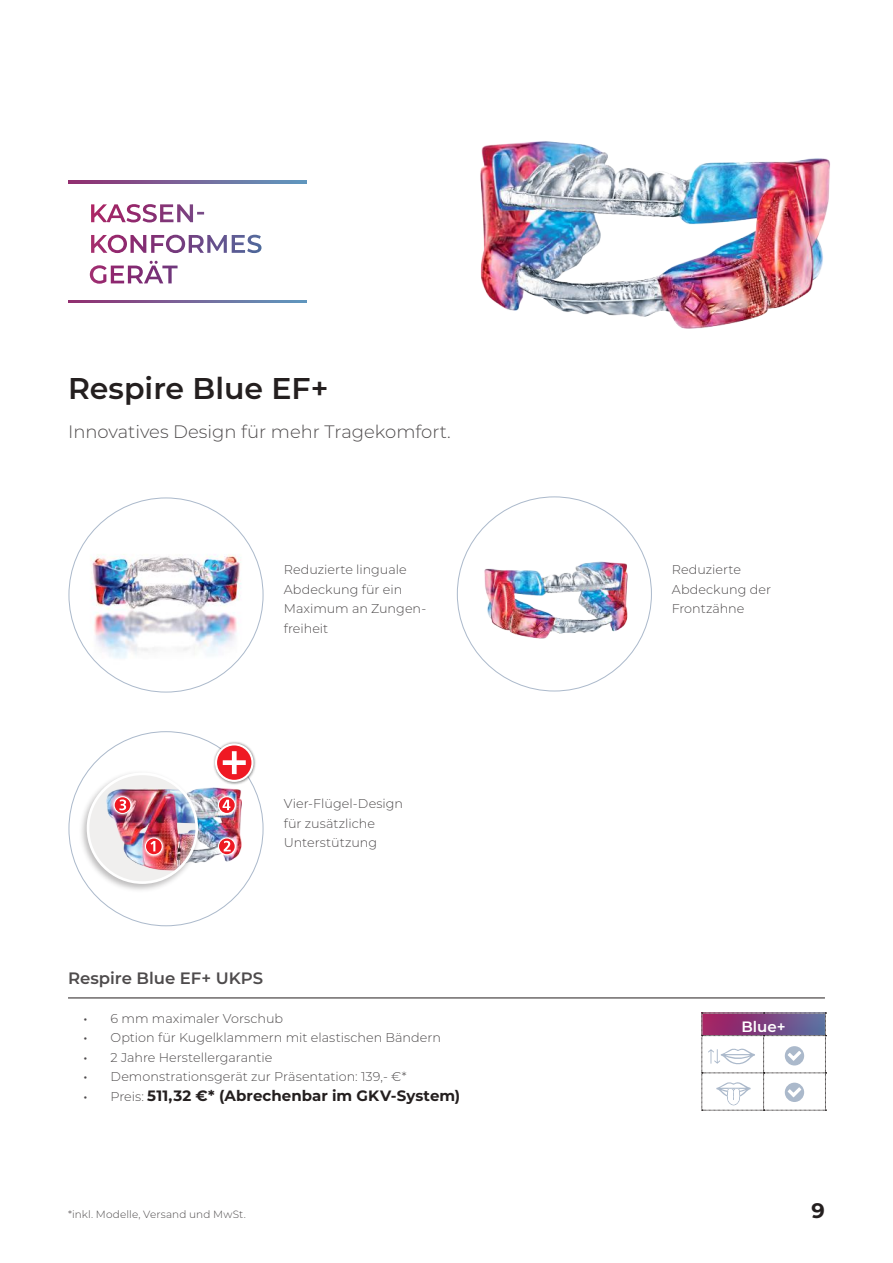
<style>
.page{position:relative;width:893px;height:1263px;background:#fff}
.page>*{position:absolute;margin:0;border:0;box-sizing:border-box;transform-origin:0 0}
.t1{font:600 30px "Montserrat";color:#241f1f}
.t2{font:700 21px "Montserrat";color:#241f1f}
.t3{font:300 18px "Montserrat";color:#4e4b4c}
.t4{font:600 16.5px "Montserrat";color:#4e4b4c}
.t5{font:700 15px "Montserrat";letter-spacing:.005em;color:#241f1f}
.t6{font:600 15px "Montserrat";color:#fff}
.t7{font:300 12.75px/19.5px "Montserrat";color:#4e4b4c}
.t8{font:300 10.5px "Montserrat";letter-spacing:.01em;color:#4e4b4c}
.s1{font-weight:500}
.s2{font-weight:500;font-size:12.75px;color:#4e4b4c}
.s3{font-weight:300;font-size:12.75px;color:#4e4b4c}
</style>
<div class="page">
<img style="left:480px;top:141px;width:350px;height:188px">
<img style="left:76px;top:767px;width:108px;height:127px">
<div style="left:87px;top:772px;width:111px;height:112px;background:#fff;border-radius:50%"></div>
<div style="left:89px;top:775px;width:106px;height:106px;background:#f0efee;border-radius:50%"></div>
<img style="left:106px;top:788px;width:158px;height:82px">
<img style="left:141px;top:834px;width:26px;height:25px">
<svg style="left:145px;top:837px;width:18px;height:18px"></svg>
<svg style="left:146px;top:838px;width:16px;height:16px"></svg>
<svg style="left:150px;top:841px;width:5px;height:10px"></svg>
<img style="left:214px;top:834px;width:26px;height:25px">
<svg style="left:218px;top:837px;width:18px;height:18px"></svg>
<svg style="left:219px;top:838px;width:16px;height:16px"></svg>
<svg style="left:224px;top:841px;width:7px;height:10px"></svg>
<img style="left:110px;top:792px;width:25px;height:26px">
<svg style="left:114px;top:796px;width:17px;height:18px"></svg>
<svg style="left:115px;top:797px;width:15px;height:16px"></svg>
<svg style="left:119px;top:799px;width:7px;height:11px"></svg>
<img style="left:214px;top:792px;width:26px;height:26px">
<svg style="left:218px;top:796px;width:18px;height:18px"></svg>
<svg style="left:219px;top:797px;width:16px;height:16px"></svg>
<svg style="left:223px;top:800px;width:7px;height:10px"></svg>
<img style="left:211px;top:742px;width:45px;height:44px">
<svg style="left:215px;top:743px;width:39px;height:39px"></svg>
<svg style="left:217px;top:745px;width:34px;height:35px"></svg>
<img style="left:68px;top:497px;width:192px;height:184px">
<hr style="left:68px;top:998px;width:757px;height:1px;background:#241f1f">
<svg style="left:702px;top:1013px;width:124px;height:98px"></svg>
<img style="left:457px;top:497px;width:194px;height:194px;border-radius:97px">
<img style="left:68px;top:181px;width:238px;height:2px">
<img style="left:90px;top:204px;width:171px;height:80px">
<img style="left:68px;top:300px;width:238px;height:3px">
<h1 class="t1" style="left:68px;top:367px;width:262px">Respire Blue EF+</h1>
<h3 class="t3" style="left:68px;top:419px;width:384px">Innovatives Design für mehr Tragekomfort.</h3>
<p class="t7" style="left:284px;top:560px;width:144px">Reduzierte linguale<br>Abdeckung für ein<br>Maximum an Zungen&shy;freiheit</p>
<p class="t7" style="left:672px;top:560px;width:101px">Reduzierte<br>Abdeckung der<br>Frontzähne</p>
<p class="t7" style="left:284px;top:794px;width:121px">Vier-Flügel-Design für zusätzliche<br>Unterstützung</p>
<p class="t4" style="left:68px;top:966px;width:197px">Respire Blue EF+ UKPS</p>
<p class="t7" style="left:84px;top:1008px;width:201px"><span class="s1">•</span> 6 mm maximaler Vorschub</p>
<p class="t7" style="left:84px;top:1028px;width:359px"><span class="s1">•</span> Option für Kugelklammern mit elastischen Bändern</p>
<p class="t7" style="left:84px;top:1047px;width:190px"><span class="s1">•</span> 2 Jahre Herstellergarantie</p>
<p class="t7" style="left:84px;top:1067px;width:324px"><span class="s1">•</span> Demonstrationsgerät zur Präsentation: 139,- €*</p>
<p class="t5" style="left:84px;top:1085px;width:378px"><span class="s2">•</span> <span class="s3">Preis:</span> 511,32 €* (Abrechenbar im GKV-System)</p>
<p class="t8" style="left:68px;top:1207px;width:179px">*inkl. Modelle, Versand und MwSt.</p>
<p class="t6" style="left:741px;top:1016px;width:46px">Blue+</p>
<h2 class="t2" style="left:812px;top:1195px;width:15px">9</h2>
</div>
